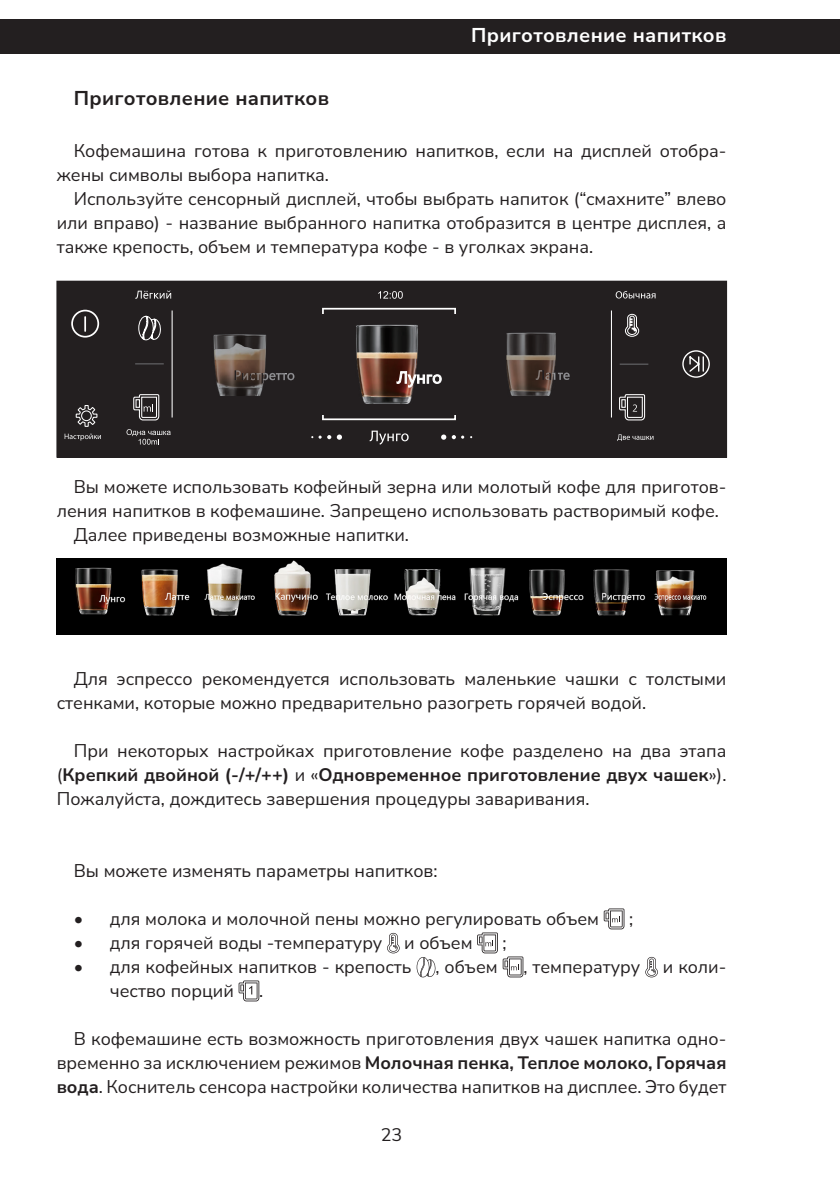
<style>
.page{position:relative;width:840px;height:1191px;background:#fff}
.page>*{position:absolute;margin:0;border:0;box-sizing:border-box;transform-origin:0 0}
.Колонтитул_Верх{font:700 20px "Nunito Sans";letter-spacing:.015em;color:#fff}
.Заголовок_1{font:700 20px "Nunito Sans";letter-spacing:.015em;color:#231f20}
.Основной{font:18px/24px "Nunito Sans";color:#231f20}
.s1{font-weight:700}
</style>
<div class="page">
<div style="left:0;top:19px;width:839px;height:35px;background:#231f20"></div>
<img style="left:57px;top:558px;width:669px;height:76px">
<svg style="left:603px;top:908px;width:21px;height:21px"></svg>
<svg style="left:387px;top:933px;width:12px;height:20px"></svg>
<svg style="left:416px;top:957px;width:19px;height:20px"></svg>
<svg style="left:477px;top:932px;width:46px;height:45px"></svg>
<svg style="left:645px;top:957px;width:12px;height:20px"></svg>
<svg style="left:238px;top:980px;width:21px;height:21px"></svg>
<div style="left:57px;top:281px;width:669px;height:176px;background:#231f20"></div>
<svg style="left:135px;top:363px;width:29px;height:1px"></svg>
<svg style="left:619px;top:364px;width:29px;height:1px"></svg>
<svg style="left:327px;top:434px;width:15px;height:6px"></svg>
<svg style="left:311px;top:435px;width:10px;height:4px"></svg>
<svg style="left:441px;top:434px;width:14px;height:6px"></svg>
<svg style="left:75px;top:405px;width:23px;height:22px"></svg>
<svg style="left:625px;top:314px;width:14px;height:23px"></svg>
<hr style="left:171px;top:310px;width:1px;height:107px;background:#fff">
<hr style="left:610px;top:310px;width:1px;height:107px;background:#fff">
<svg style="left:133px;top:394px;width:27px;height:27px"></svg>
<svg style="left:138px;top:315px;width:23px;height:26px"></svg>
<svg style="left:71px;top:309px;width:29px;height:29px"></svg>
<svg style="left:682px;top:350px;width:28px;height:28px"></svg>
<img style="left:506px;top:332px;width:50px;height:64px">
<svg style="left:535px;top:370px;width:34px;height:10px"></svg>
<img style="left:213px;top:334px;width:53px;height:62px">
<svg style="left:236px;top:370px;width:58px;height:13px"></svg>
<svg style="left:322px;top:308px;width:134px;height:112px"></svg>
<svg style="left:615px;top:291px;width:40px;height:7px"></svg>
<svg style="left:617px;top:434px;width:36px;height:7px"></svg>
<svg style="left:65px;top:433px;width:36px;height:7px"></svg>
<svg style="left:135px;top:290px;width:36px;height:9px"></svg>
<svg style="left:126px;top:429px;width:44px;height:15px"></svg>
<svg style="left:369px;top:430px;width:39px;height:14px"></svg>
<svg style="left:378px;top:291px;width:24px;height:8px"></svg>
<svg style="left:619px;top:394px;width:26px;height:27px"></svg>
<p class="Колонтитул_Верх" style="left:471px;top:21px;width:257px">Приготовление напитков</p>
<p class="Заголовок_1" style="left:74px;top:84px;width:257px">Приготовление напитков</p>
<p class="Основной" style="left:57px;top:138px;width:670px;text-indent:17px">Кофемашина готова к приготовлению напитков, если на дисплей отобра&shy;жены символы выбора напитка.</p>
<p class="Основной" style="left:57px;top:186px;width:670px;text-align:justify;text-indent:17px">Используйте сенсорный дисплей, чтобы выбрать напиток (“смахните” влево или вправо) - название выбранного напитка отобразится в центре дисплея, а также крепость, объем и температура кофе - в уголках экрана.</p>
<p class="Основной" style="left:57px;top:474px;width:670px;text-indent:17px">Вы можете использовать кофейный зерна или молотый кофе для приготов&shy;ления напитков в кофемашине. Запрещено использовать растворимый кофе.</p>
<p class="Основной" style="left:74px;top:522px;width:336px">Далее приведены возможные напитки.</p>
<p class="Основной" style="left:57px;top:666px;width:670px;text-indent:17px">Для эспрессо рекомендуется использовать маленькие чашки с толстыми стенками, которые можно предварительно разогреть горячей водой.</p>
<p class="Основной" style="left:57px;top:738px;width:670px;text-align:justify;text-indent:17px">При некоторых настройках приготовление кофе разделено на два этапа (<span class="s1">Крепкий двойной (-/+/++)</span> и «<span class="s1">Одновременное приготовление двух чашек</span>»).<br>Пожалуйста, дождитесь завершения процедуры заваривания.</p>
<p class="Основной" style="left:74px;top:858px;width:365px">Вы можете изменять параметры напитков:</p>
<p class="Основной" style="left:74px;top:906px;width:526px">• для молока и молочной пены можно регулировать объем</p>
<p class="Основной" style="left:628px;top:906px;width:6px">;</p>
<p class="Основной" style="left:74px;top:930px;width:400px">• для горячей воды -температуру и объем</p>
<p class="Основной" style="left:502px;top:930px;width:6px">;</p>
<p class="Основной" style="left:74px;top:954px;width:339px">• для кофейных напитков - крепость</p>
<p class="Основной" style="left:435px;top:954px;width:64px">, объем</p>
<p class="Основной" style="left:523px;top:954px;width:118px">, температуру</p>
<p class="Основной" style="left:662px;top:954px;width:65px">и коли-</p>
<p class="Основной" style="left:110px;top:978px;width:126px">чество порций</p>
<p class="Основной" style="left:259px;top:978px;width:6px">.</p>
<p class="Основной" style="left:57px;top:1026px;width:670px;text-align:justify;text-indent:17px">В кофемашине есть возможность приготовления двух чашек напитка одно&shy;временно за исключением режимов <span class="s1">Молочная пенка, Теплое молоко, Горячая вода</span>. Коснитель сенсора настройки количества напитков на дисплее. Это будет</p>
<p class="Основной" style="left:380px;top:1122px;width:23px">23</p>
</div>
